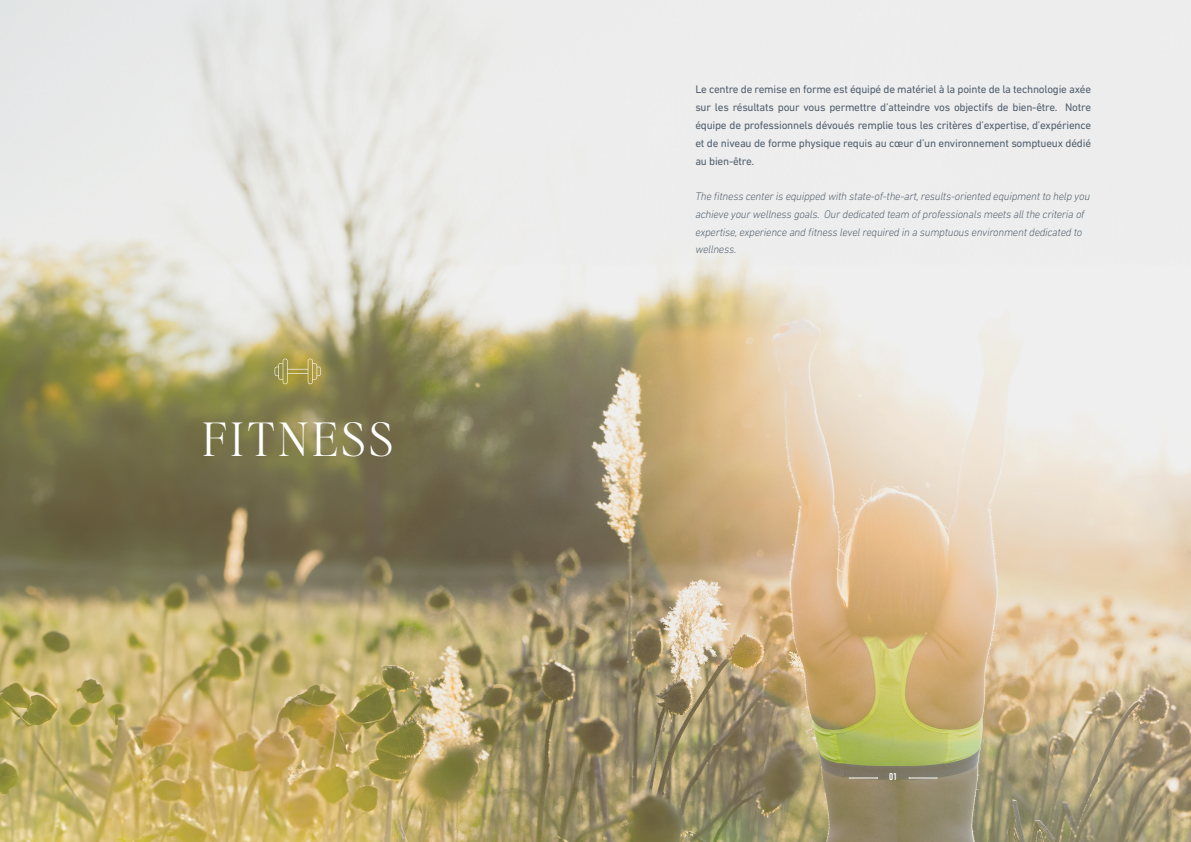
<style>
.page{position:relative;width:1191px;height:842px;background:#fff}
.page>*{position:absolute;margin:0;border:0;box-sizing:border-box;transform-origin:0 0}
.t1{font:300 46px "Editor's Note";letter-spacing:.1em;color:#fff}
.t2{font:11.2px/17.8px "DIN Next LT Pro";letter-spacing:-.02em;color:#52606e;text-align:right}
.t3{font:italic 300 11.2px/17.8px "DIN Next LT Pro";letter-spacing:-.02em;color:#52606e}
.t4{font:500 condensed 10.3px "DIN Next LT Pro";color:#fff}
</style>
<div class="page">
<img style="left:0;top:0;width:1191px;height:842px">
<svg style="left:849px;top:777px;width:29px;height:2px"></svg>
<svg style="left:908px;top:777px;width:29px;height:2px"></svg>
<svg style="left:275px;top:358px;width:46px;height:26px"></svg>
<p class="t1" style="left:202px;top:408px;width:192px">FITNESS</p>
<p class="t2" style="left:695px;top:81px;width:397px">Le centre de remise en forme est équipé de matériel laà pointe de la technologie axée<br>Notre</p>
<p class="t2" style="left:695px;top:98px;width:397px;text-align:left">sur les résultats pour vous permettre ’d atteindre vos objectifs de bien-être. équipe de professionnels dévoués remplie tous les critères ’d expertise ’d, expérience et de niveau de forme physique requis au cœur ’d un environnement somptueux dédié au bien-être.</p>
<p class="t3" style="left:695px;top:187px;width:396px">The fitness center is equipped with state-of-the-art, results-oriented equipment to help you achieve your wellness goals. Our dedicated team of professionals meets all the criteria of expertise, experience and fitness level required in a sumptuous environment dedicated to wellness.</p>
<p class="t4" style="left:889px;top:771px;width:10px">01</p>
</div>
